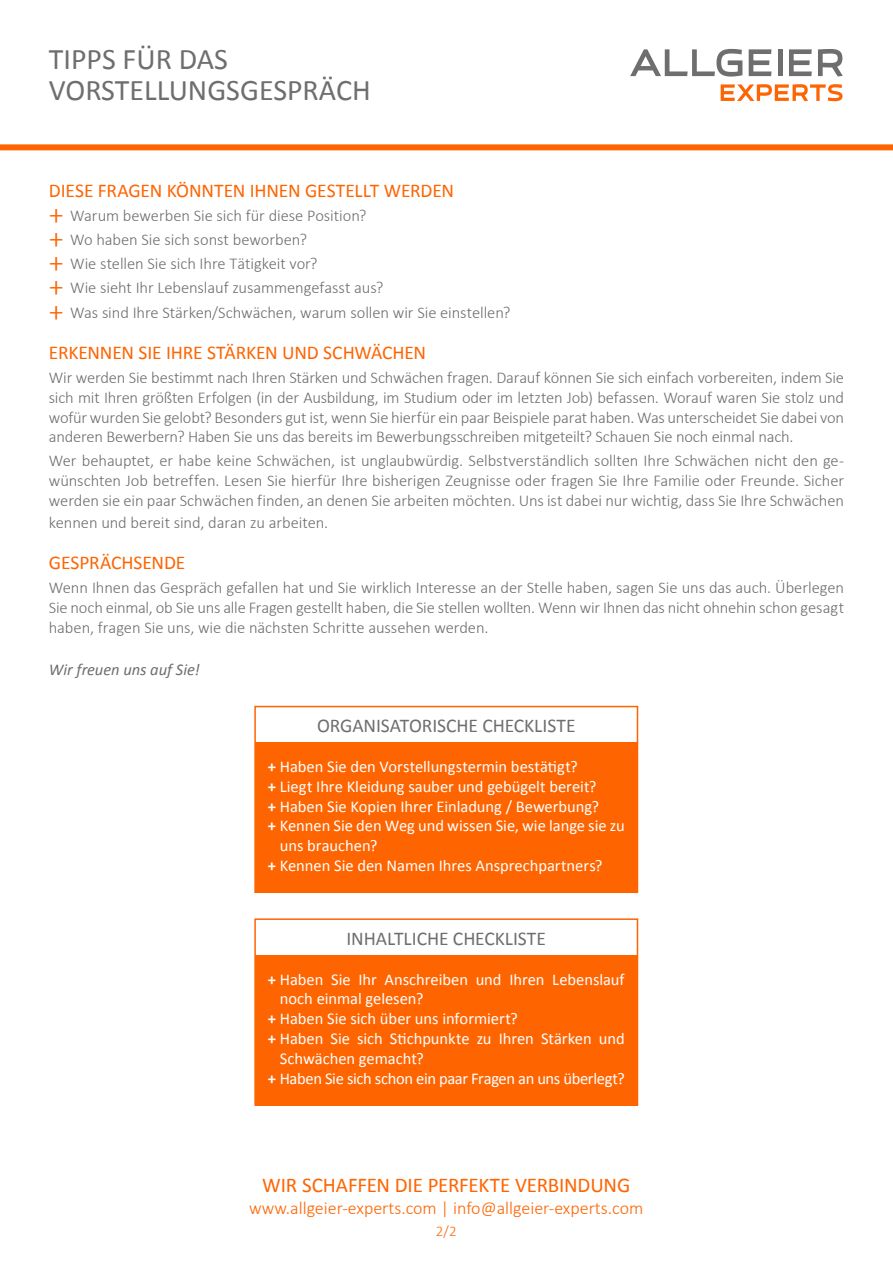
<style>
.page{position:relative;width:893px;height:1263px;background:#fff}
.page>*{position:absolute;margin:0;border:0;box-sizing:border-box;transform-origin:0 0}
.t1{font:30px/30.8px "Calibri";color:#6e6e6e}
.t2{font:21px "Calibri";letter-spacing:-.01em;color:#fe6400}
.t3{font:19.5px "Calibri";letter-spacing:-.01em;color:#fe6400}
.t4{font:19.5px "Calibri";letter-spacing:-.005em;color:#6e6e6e}
.t5{font:300 18px "Calibri";color:#fe6400}
.t6{font:300 16.5px/19.8px "Calibri";letter-spacing:-.005em;color:#6e6e6e;text-align:justify}
.t7{font:16.5px "Calibri";letter-spacing:-.005em;color:#fff}
.t8{font:italic 16.5px "Calibri";letter-spacing:-.005em;color:#6e6e6e}
.t9{font:300 15px "Calibri";color:#fe6400}
.s1{font-size:30px;color:#fe6400}
.s2{font-weight:700}
</style>
<div class="page">
<div style="left:254px;top:706px;width:384px;height:187px;border:2px solid #fe6400"></div>
<div style="left:254px;top:918px;width:384px;height:188px;border:2px solid #fe6400"></div>
<div style="left:255px;top:742px;width:382px;height:151px;background:#fe6400"></div>
<div style="left:255px;top:955px;width:382px;height:151px;background:#fe6400"></div>
<div style="left:0;top:144px;width:893px;height:6px;background:#fe6400"></div>
<svg style="left:749px;top:49px;width:22px;height:27px"></svg>
<hr style="left:778px;top:49px;width:4px;height:27px;background:#6e6e6e">
<svg style="left:789px;top:49px;width:23px;height:27px"></svg>
<svg style="left:818px;top:49px;width:25px;height:28px"></svg>
<svg style="left:630px;top:49px;width:112px;height:28px"></svg>
<svg style="left:721px;top:84px;width:121px;height:17px"></svg>
<h1 class="t1" style="left:49px;top:42px;width:323px">TIPPS FÜR DAS<br>VORSTELLUNGSGESPRÄCH</h1>
<p class="t3" style="left:49px;top:179px;width:407px">DIESE FRAGEN KÖNNTEN IHNEN GESTELLT WERDEN</p>
<p class="t6" style="left:49px;top:203px;width:463px;line-height:24px;text-align:left"><span class="s1">+</span> Warum bewerben Sie sich für diese Position?<br><span class="s1">+</span> Wo haben Sie sich sonst beworben?<br><span class="s1">+</span> Wie stellen Sie sich Ihre Tätigkeit vor?<br><span class="s1">+</span> Wie sieht Ihr Lebenslauf zusammengefasst aus?<br><span class="s1">+</span> Was sind Ihre Stärken/Schwächen, warum sollen wir Sie einstellen?</p>
<p class="t3" style="left:49px;top:340px;width:379px">ERKENNEN SIE IHRE STÄRKEN UND SCHWÄCHEN</p>
<p class="t6" style="left:49px;top:367px;width:797px">Wir werden Sie bestimmt nach Ihren Stärken und Schwächen fragen. Darauf können Sie sich einfach vorbereiten, indem Sie sich mit Ihren größten Erfolgen (in der Ausbildung, im Studium oder im letzten Job) befassen. Worauf waren Sie stolz und wofür wurden Sie gelobt? Besonders gut ist, wenn Sie hierfür ein paar Beispiele parat haben. Was unterscheidet Sie dabei von anderen Bewerbern? Haben Sie uns das bereits im Bewerbungsschreiben mitgeteilt? Schauen Sie noch einmal nach.</p>
<p class="t6" style="left:49px;top:450px;width:797px">Wer behauptet, er habe keine Schwächen, ist unglaubwürdig. Selbstverständlich sollten Ihre Schwächen nicht den ge&shy;wünschten Job betreffen. Lesen Sie hierfür Ihre bisherigen Zeugnisse oder fragen Sie Ihre Familie oder Freunde. Sicher werden sie ein paar Schwächen finden, an denen Sie arbeiten möchten. Uns ist dabei nur wichtig, dass Sie Ihre Schwächen</p>
<p class="t6" style="left:49px;top:511px;width:281px">kennen und bereit sind, daran zu arbeiten.</p>
<p class="t3" style="left:49px;top:550px;width:138px">GESPRÄCHSENDE</p>
<p class="t6" style="left:49px;top:577px;width:797px">Wenn Ihnen das Gespräch gefallen hat und Sie wirklich Interesse an der Stelle haben, sagen Sie uns das auch. Überlegen Sie noch einmal, ob Sie uns alle Fragen gestellt haben, die Sie stellen wollten. Wenn wir Ihnen das nicht ohnehin schon gesagt haben, fragen Sie uns, wie die nächsten Schritte aussehen werden.</p>
<p class="t8" style="left:49px;top:658px;width:152px">Wir freuen uns auf Sie!</p>
<p class="t4" style="left:317px;top:713px;width:260px">ORGANISATORISCHE CHECKLISTE</p>
<p class="t7" style="left:268px;top:756px;width:311px"><span class="s2">+</span> Haben Sie den Vorstellungstermin bestätigt?</p>
<p class="t7" style="left:268px;top:776px;width:330px"><span class="s2">+</span> Liegt Ihre Kleidung sauber und gebügelt bereit?</p>
<p class="t7" style="left:268px;top:796px;width:333px"><span class="s2">+</span> Haben Sie Kopien Ihrer Einladung / Bewerbung?</p>
<p class="t7" style="left:268px;top:816px;width:358px"><span class="s2">+</span> Kennen Sie den Weg und wissen Sie, wie lange sie zu</p>
<p class="t7" style="left:280px;top:835px;width:99px">uns brauchen?</p>
<p class="t7" style="left:268px;top:855px;width:336px"><span class="s2">+</span> Kennen Sie den Namen Ihres Ansprechpartners?</p>
<p class="t4" style="left:346px;top:926px;width:201px">INHALTLICHE CHECKLISTE</p>
<p class="t7" style="left:268px;top:969px;width:358px"><span class="s2">+</span> Haben Sie Ihr Anschreiben und Ihren Lebenslauf</p>
<p class="t7" style="left:280px;top:989px;width:145px">noch einmal gelesen?</p>
<p class="t7" style="left:268px;top:1008px;width:251px"><span class="s2">+</span> Haben Sie sich über uns informiert?</p>
<p class="t7" style="left:268px;top:1028px;width:358px"><span class="s2">+</span> Haben Sie sich Stichpunkte zu Ihren Stärken und</p>
<p class="t7" style="left:280px;top:1048px;width:145px">Schwächen gemacht?</p>
<p class="t7" style="left:268px;top:1068px;width:358px"><span class="s2">+</span> Haben Sie sich schon ein paar Fragen an uns überlegt?</p>
<p class="t2" style="left:262px;top:1172px;width:369px">WIR SCHAFFEN DIE PERFEKTE VERBINDUNG</p>
<p class="t5" style="left:249px;top:1197px;width:396px">www.allgeier-experts.com | info@allgeier-experts.com</p>
<p class="t9" style="left:436px;top:1221px;width:22px">2/2</p>
</div>
